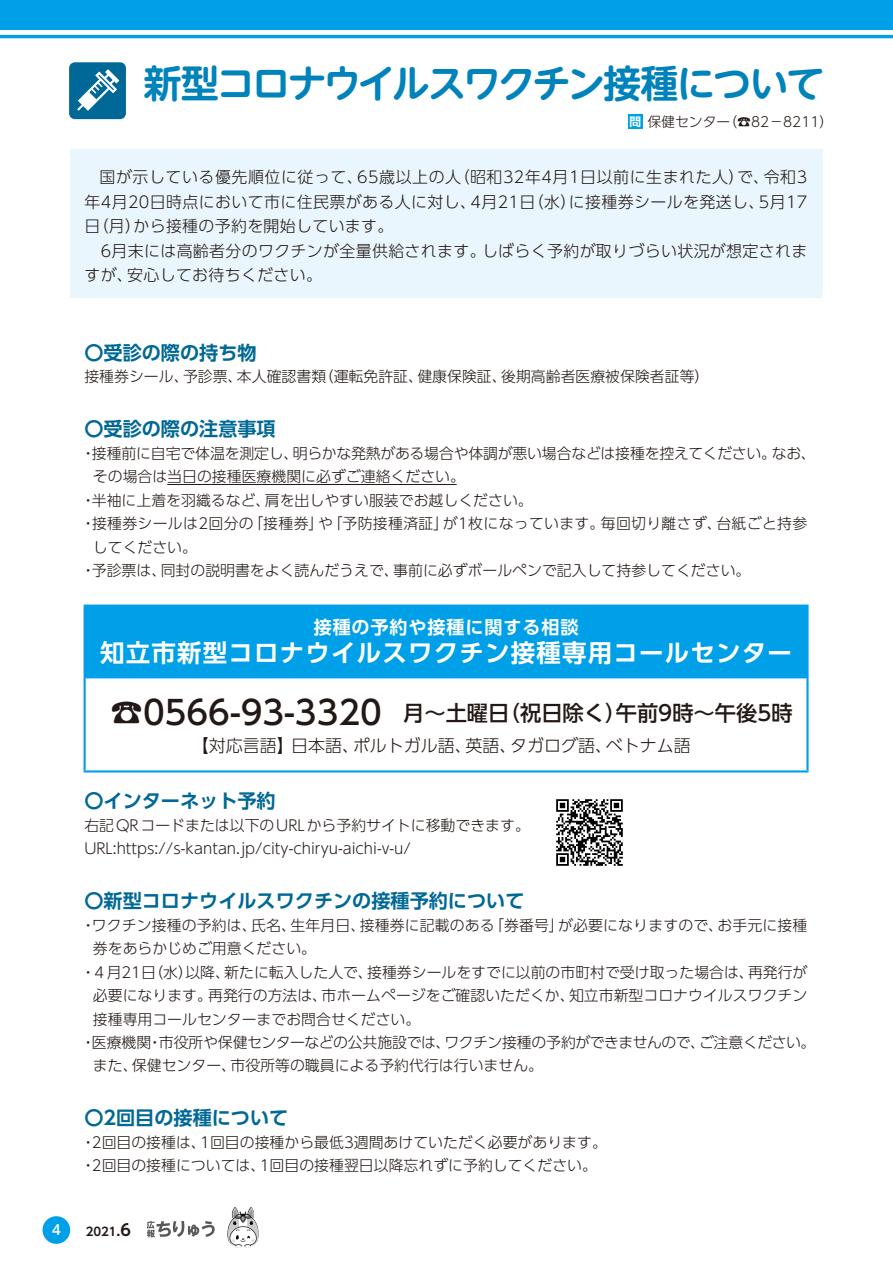
<style>
.page{position:relative;width:893px;height:1263px;background:#fff}
.page>*{position:absolute;margin:0;border:0;box-sizing:border-box;transform-origin:0 0}
.t1{font:700 38.25px "UD Shin M Go Pro De";letter-spacing:-.06em;color:#0082ba}
.t2{font:700 24.45px "UD Shin Go Pro De";letter-spacing:.05em;color:#fff}
.t3{font:500 21.3px "UD Shin Go Pro";color:#221815}
.t4{font:700 19.2px "UD Shin Go Pro De";color:#006896}
.t5{font:700 18px "UD Shin Go Pro De";letter-spacing:.05em;color:#fff}
.t6{font:300 16.95px "UD Shin Go Pro";color:#221815}
.t7{font:300 15.9px/24.5px "UD Shin Go Pro";letter-spacing:.025em;color:#221815}
.t8{font:300 14.85px/23.4px "UD Shin Go Pro";color:#221815}
.t9{font:300 14.85px "UD Shin Go Pro";letter-spacing:-.02em;color:#221815}
.t10{font:300 14.85px "UD Shin Go Pro";letter-spacing:.02em;color:#221815}
.t11{font:300 13.8px "UD Shin Go Pro";color:#221815}
.t12{font:500 13.8px "UD Shin Go Pro";color:#fff}
.t13{font:700 11.7px "UD Shin Go Pro De";color:#221815}
.s1{font-family:"UD Shin Go Pro De";font-weight:700;font-size:11.7px;color:#fff}
.s2{font-weight:300;font-size:33px}
.s3{font-size:33px}
.s4{font-size:13.8px}
.s5{font-size:15.9px}
</style>
<div class="page">
<div style="left:0;top:0;width:893px;height:30px;background:#00a0e9"></div>
<hr style="left:0;top:35px;width:893px;height:3px;background:#00a0e9">
<div style="left:43px;top:1216px;width:27px;height:28px;background:#00a0e9;border-radius:50%"></div>
<svg style="left:147px;top:1221px;width:68px;height:16px"></svg>
<svg style="left:238px;top:1207px;width:13px;height:7px"></svg>
<div style="left:70px;top:149px;width:753px;height:149px;background:#eaf6fd"></div>
<hr style="left:167px;top:484px;width:290px;height:1px;background:#221815">
<div style="left:85px;top:606px;width:722px;height:72px;background:#00a0e9"></div>
<hr style="left:84px;top:604px;width:725px;height:3px;background:#00a0e9">
<hr style="left:84px;top:607px;width:2px;height:71px;background:#00a0e9">
<hr style="left:806px;top:607px;width:3px;height:71px;background:#00a0e9">
<hr style="left:84px;top:678px;width:2px;height:92px;background:#00a0e9">
<hr style="left:806px;top:678px;width:3px;height:92px;background:#00a0e9">
<hr style="left:84px;top:770px;width:725px;height:2px;background:#00a0e9">
<div style="left:69px;top:62px;width:57px;height:57px;background:#006896;border-radius:6px"></div>
<svg style="left:77px;top:69px;width:43px;height:42px"></svg>
<div style="left:628px;top:114px;width:15px;height:15px;background:#00a0e9"></div>
<img style="left:556px;top:799px;width:67px;height:67px">
<h1 class="t1" style="left:144px;top:52px;width:683px">新型コロナウイルスワクチン接種について</h1>
<p class="t11" style="left:629px;top:111px;width:205px"><span class="s1">問</span>保健センター（☎82－8211）</p>
<p class="t7" style="left:84px;top:165px;width:724px;text-indent:15px">国が示している優先順位に従って、65歳以上の人（昭和32年4月1日以前に生まれた人）で、令和3年4月20日時点において市に住民票がある人に対し、4月21日（水）に接種券シールを発送し、5月17日（月）から接種の予約を開始しています。<br>　6月末には高齢者分のワクチンが全量供給されます。しばらく予約が取りづらい状況が想定されますが、安心してお待ちください。</p>
<p class="t4" style="left:84px;top:337px;width:174px">〇受診の際の持ち物</p>
<p class="t8" style="left:84px;top:365px;width:627px">接種券シール、予診票、本人確認書類（運転免許証、健康保険証、後期高齢者医療被保険者証等）</p>
<p class="t4" style="left:84px;top:413px;width:193px">〇受診の際の注意事項</p>
<p class="t8" style="left:81px;top:441px;width:737px">・接種前に自宅で体温を測定し、明らかな発熱がある場合や体調が悪い場合などは接種を控えてください。なお、</p>
<p class="t8" style="left:93px;top:464px;width:374px">その場合は当日の接種医療機関に必ずご連絡ください。</p>
<p class="t8" style="left:81px;top:488px;width:454px">・半袖に上着を羽織るなど、肩を出しやすい服装でお越しください。</p>
<p class="t10" style="left:81px;top:511px;width:728px">・接種券シールは2回分の「接種券」や「予防接種済証」が1枚になっています。毎回切り離さず、台紙ごと持参</p>
<p class="t8" style="left:93px;top:535px;width:106px">してください。</p>
<p class="t8" style="left:81px;top:558px;width:671px">・予診票は、同封の説明書をよく読んだうえで、事前に必ずボールペンで記入して持参してください。</p>
<p class="t5" style="left:314px;top:613px;width:266px">接種の予約や接種に関する相談</p>
<h2 class="t2" style="left:100px;top:633px;width:693px">知立市新型コロナウイルスワクチン接種専用コールセンター</h2>
<h3 class="t3" style="left:110px;top:695px;width:684px"><span class="s2">☎</span><span class="s3">0566-93-3320</span>　月～土曜日（祝日除く）午前9時～午後5時</h3>
<p class="t6" style="left:192px;top:732px;width:500px">【対応言語】日本語、ポルトガル語、英語、タガログ語、ベトナム語</p>
<p class="t4" style="left:84px;top:785px;width:193px">〇インターネット予約</p>
<p class="t8" style="left:84px;top:813px;width:447px">右記QRコードまたは以下のURLから予約サイトに移動できます。<br>URL:https://s-kantan.jp/city-chiryu-aichi-v-u/</p>
<p class="t4" style="left:84px;top:885px;width:442px">〇新型コロナウイルスワクチンの接種予約について</p>
<p class="t8" style="left:81px;top:913px;width:728px">・ワクチン接種の予約は、氏名、生年月日、接種券に記載のある「券番号」が必要になりますので、お手元に接種</p>
<p class="t8" style="left:93px;top:936px;width:225px">券をあらかじめご用意ください。</p>
<p class="t8" style="left:81px;top:960px;width:728px">・４月21日（水）以降、新たに転入した人で、接種券シールをすでに以前の市町村で受け取った場合は、再発行が</p>
<p class="t8" style="left:93px;top:983px;width:716px">必要になります。再発行の方法は、市ホームページをご確認いただくか、知立市新型コロナウイルスワクチン</p>
<p class="t8" style="left:93px;top:1007px;width:329px">接種専用コールセンターまでお問合せください。</p>
<p class="t9" style="left:81px;top:1030px;width:736px">・医療機関・市役所や保健センターなどの公共施設では、ワクチン接種の予約ができませんので、ご注意ください。</p>
<p class="t8" style="left:93px;top:1053px;width:452px">また、保健センター、市役所等の職員による予約代行は行いません。</p>
<p class="t4" style="left:84px;top:1102px;width:205px">〇2回目の接種について</p>
<p class="t8" style="left:81px;top:1130px;width:528px">・2回目の接種は、1回目の接種から最低3週間あけていただく必要があります。・2回目の接種については、1回目の接種翌日以降忘れずに予約してください。</p>
<p class="t12" style="left:52px;top:1218px;width:11px">4</p>
<p class="t13" style="left:86px;top:1222px;width:47px">2021<span class="s4">.</span><span class="s5">6</span></p>
</div>
